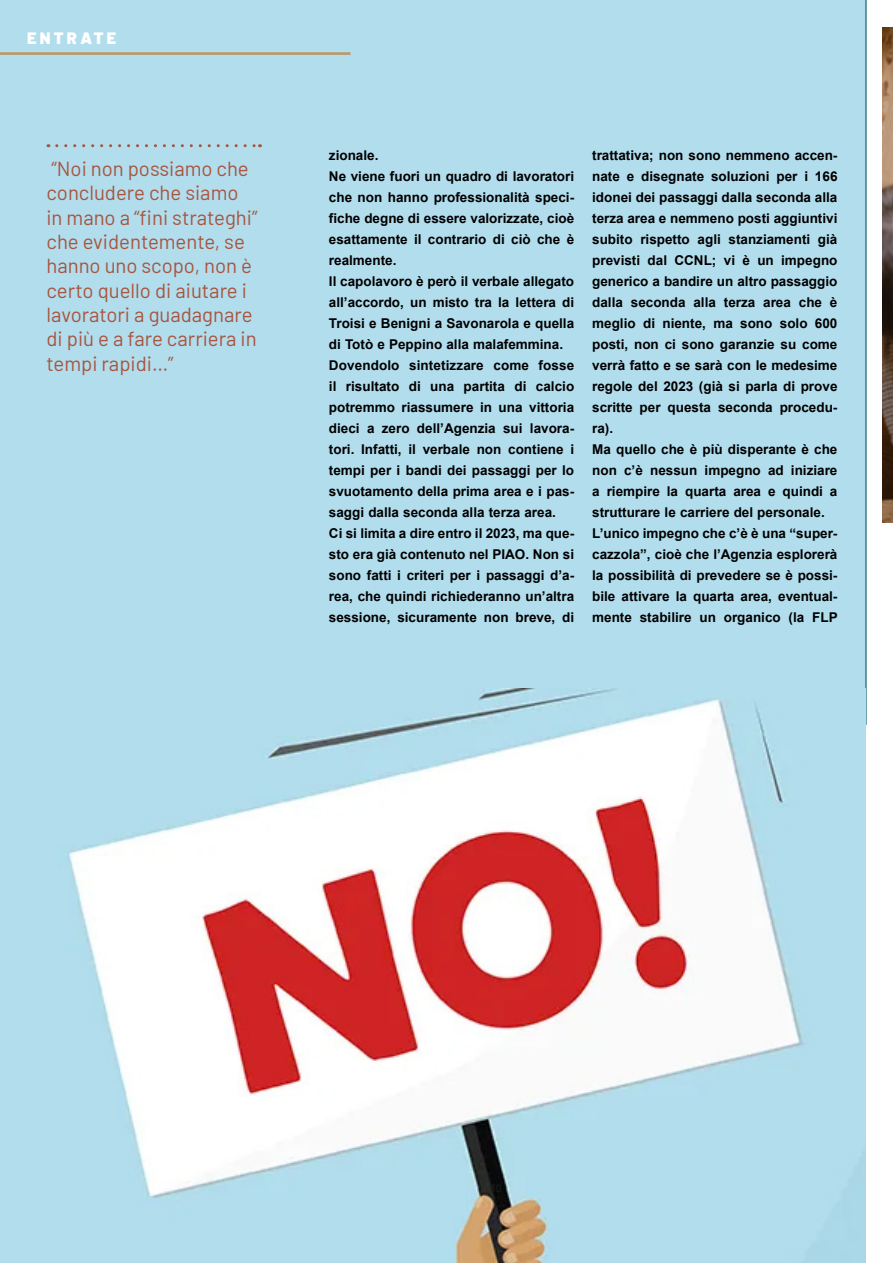
<style>
.page{position:relative;width:893px;height:1263px;background:#fff}
.page>*{position:absolute;margin:0;border:0;box-sizing:border-box;transform-origin:0 0}
.Citazione_fuori_dal{font:20.25px/24.5px "Barlow";color:#a7553f}
.Intestazione_sezione{font:900 16.5px "Barlow";letter-spacing:.2em;color:#fff}
.Body_paragraph{font:700 13.5px/21px "Arial";color:#000;text-align:justify}
</style>
<div class="page">
<div style="left:0;top:0;width:867px;height:725px;background:#b2dded"></div>
<svg style="left:57px;top:144px;width:203px;height:3px"></svg>
<img style="left:0;top:688px;width:865px;height:575px">
<hr style="left:0;top:52px;width:351px;height:3px;background:#bc9767">
<img style="left:882px;top:27px;width:11px;height:495px">
<p class="Intestazione_sezione" style="left:27px;top:25px;width:91px">ENTRATE</p>
<p class="Citazione_fuori_dal" style="left:46px;top:155px;width:212px">“Noi non possiamo che concludere che siamo in mano a “fini strateghi” che evidentemente, se hanno uno scopo, non è certo quello di aiutare i lavoratori a guadagnare di più e a fare carriera in tempi rapidi…”</p>
<p class="Body_paragraph" style="left:329px;top:144px;width:51px">zionale.</p>
<p class="Body_paragraph" style="left:329px;top:165px;width:247px">Ne viene fuori un quadro di lavoratori che non hanno professionalità speci&shy;fiche degne di essere valorizzate, cioè esattamente il contrario di ciò che è realmente.</p>
<p class="Body_paragraph" style="left:329px;top:270px;width:247px">Il capolavoro è però il verbale allegato all’accordo, un misto tra la lettera di Troisi e Benigni a Savonarola e quella di Totò e Peppino alla malafemmina.</p>
<p class="Body_paragraph" style="left:329px;top:354px;width:247px">Dovendolo sintetizzare come fosse il risultato di una partita di calcio potremmo riassumere in una vittoria dieci a zero dell’Agenzia sui lavora&shy;tori. Infatti, il verbale non contiene i tempi per i bandi dei passaggi per lo svuotamento della prima area e i pas&shy;saggi dalla seconda alla terza area.</p>
<p class="Body_paragraph" style="left:329px;top:522px;width:247px">Ci si limita a dire entro il 2023, ma que&shy;sto era già contenuto nel PIAO. Non si sono fatti i criteri per i passaggi d’a&shy;rea, che quindi richiederanno un’altra sessione, sicuramente non breve, di</p>
<p class="Body_paragraph" style="left:592px;top:144px;width:247px">trattativa; non sono nemmeno accen&shy;nate e disegnate soluzioni per i 166 idonei dei passaggi dalla seconda alla terza area e nemmeno posti aggiuntivi subito rispetto agli stanziamenti già previsti dal CCNL; vi è un impegno generico a bandire un altro passaggio dalla seconda alla terza area che è meglio di niente, ma sono solo 600 posti, non ci sono garanzie su come verrà fatto e se sarà con le medesime regole del 2023 (già si parla di prove scritte per questa seconda procedu&shy;ra).</p>
<p class="Body_paragraph" style="left:592px;top:438px;width:247px">Ma quello che è più disperante è che non c’è nessun impegno ad iniziare a riempire la quarta area e quindi a strutturare le carriere del personale.</p>
<p class="Body_paragraph" style="left:592px;top:522px;width:247px">L’unico impegno che c’è è una “super&shy;cazzola”, cioè che l’Agenzia esplorerà la possibilità di prevedere se è possi&shy;bile attivare la quarta area, eventual&shy;mente stabilire un organico (la FLP</p>
</div>
